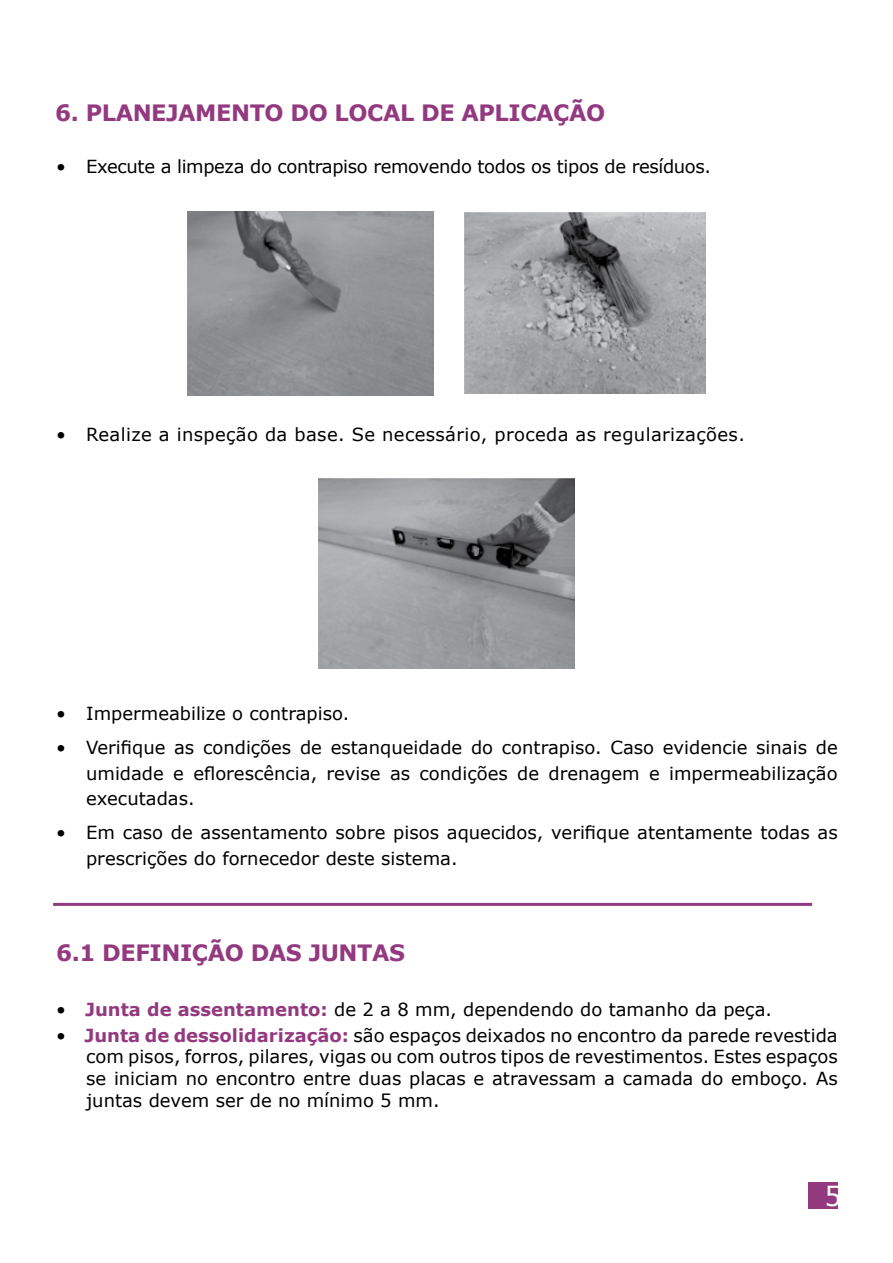
<style>
.page{position:relative;width:893px;height:1263px;background:#fff}
.page>*{position:absolute;margin:0;border:0;box-sizing:border-box;transform-origin:0 0}
.t1{font:27px "Verdana";color:#fff}
.t2{font:700 22.5px "Verdana";letter-spacing:-.02em;color:#93397f}
.t3{font:18px/25.5px "Verdana";color:#000;text-align:justify}
.t4{font:18px "Verdana";letter-spacing:.02em;color:#000}
.t5{font:18px "Verdana";letter-spacing:-.02em;color:#000}
.s1{font-weight:700;color:#93397f}
</style>
<div class="page">
<div style="left:808px;top:1182px;width:30px;height:26px;background:#93397f"></div>
<img style="left:464px;top:213px;width:241px;height:181px">
<img style="left:188px;top:211px;width:246px;height:184px">
<img style="left:318px;top:479px;width:257px;height:190px">
<hr style="left:53px;top:903px;width:759px;height:3px;background:#93397f">
<p class="t2" style="left:55px;top:97px;width:551px">6. PLANEJAMENTO DO LOCAL DE APLICAÇÃO</p>
<p class="t5" style="left:56px;top:154px;width:656px">• Execute a limpeza do contrapiso removendo todos os tipos de resíduos.</p>
<p class="t4" style="left:56px;top:422px;width:690px">• Realize a inspeção da base. Se necessário, proceda as regularizações.</p>
<p class="t3" style="left:56px;top:701px;width:295px">• Impermeabilize o contrapiso.</p>
<p class="t3" style="left:86px;top:735px;width:753px;text-indent:-30px">• Verifique as condições de estanqueidade do contrapiso. Caso evidencie sinais de umidade e eflorescência, revise as condições de drenagem e impermeabilização executadas.</p>
<p class="t3" style="left:86px;top:820px;width:753px;text-indent:-30px">• Em caso de assentamento sobre pisos aquecidos, verifique atentamente todas as prescrições do fornecedor deste sistema.</p>
<p class="t2" style="left:56px;top:937px;width:350px">6.1 DEFINIÇÃO DAS JUNTAS</p>
<p class="t3" style="left:56px;top:997px;width:717px">• <span class="s1">Junta de assentamento:</span> de 2 a 8 mm, dependendo do tamanho da peça.</p>
<p class="t3" style="left:86px;top:1024px;width:753px;line-height:21.6px;text-indent:-30px">• <span class="s1">Junta de dessolidarização:</span> são espaços deixados no encontro da parede revestida com pisos, forros, pilares, vigas ou com outros tipos de revestimentos. Estes espaços se iniciam no encontro entre duas placas e atravessam a camada do emboço. As juntas devem ser de no mínimo 5 mm.</p>
<h1 class="t1" style="left:824px;top:1177px;width:19px">5</h1>
</div>
